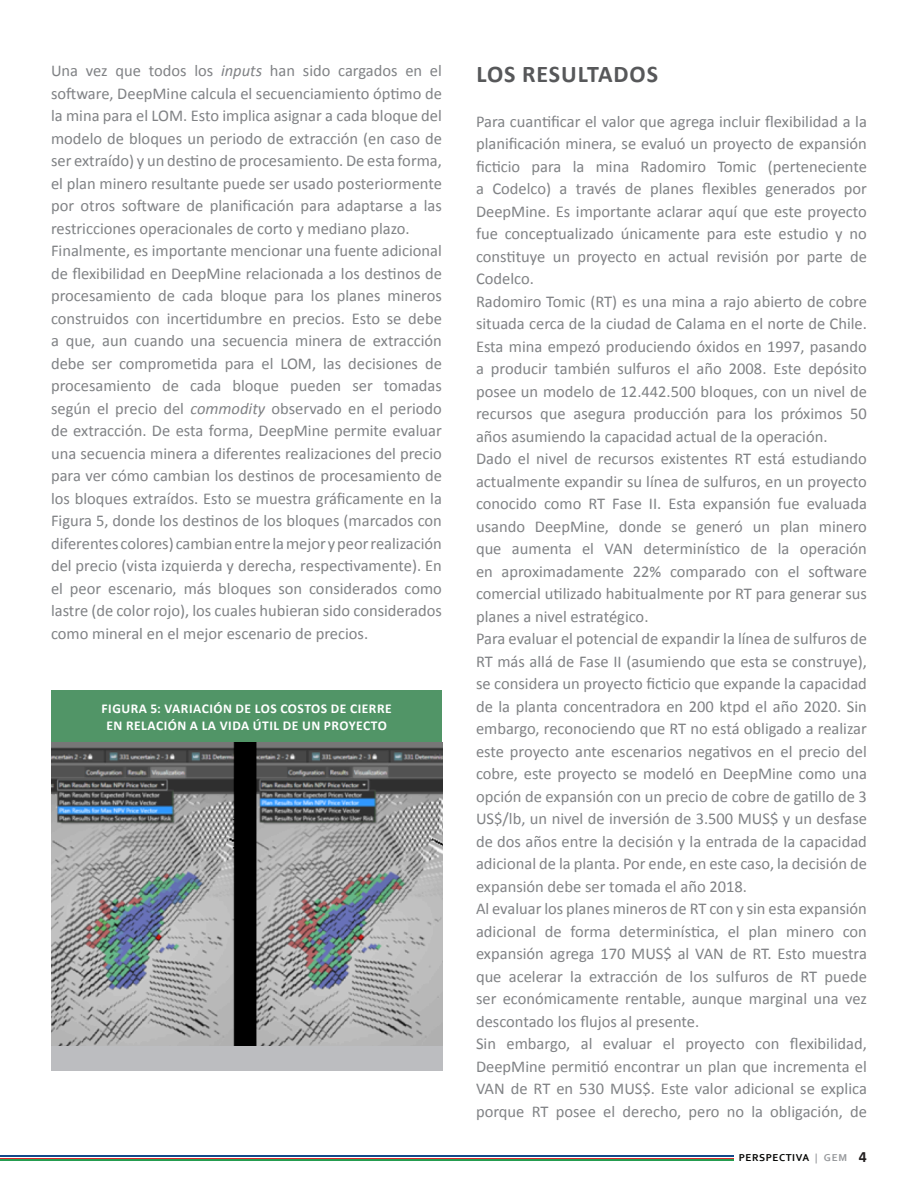
<style>
.page{position:relative;width:918px;height:1188px;background:#fff}
.page>*{position:absolute;margin:0;border:0;box-sizing:border-box;transform-origin:0 0}
.SUBTITULOS{font:700 24px "Calibri";letter-spacing:.04em;color:#57585a}
.texto{font:16.5px/22.5px "Calibri";color:#808285;text-align:justify}
.titulo_tablas{font:700 13.5px "Calibri";letter-spacing:.04em;color:#fff}
.t1{font:700 10.5px "Corbel";letter-spacing:.05em;color:#040503}
.s1{font-style:italic}
.s2{color:#989a9d}
.s3{font-family:"Calibri";font-size:15.75px;color:#231f20}
</style>
<div class="page">
<hr style="left:0;top:1155px;width:733px;height:2px;background:#12498a">
<hr style="left:0;top:1158px;width:733px;height:2px;background:#dd282c">
<hr style="left:0;top:1160px;width:733px;height:1px;background:#259d50">
<div style="left:51px;top:690px;width:391px;height:52px;background:#519567"></div>
<div style="left:51px;top:1045px;width:391px;height:26px;background:#bcbdc0"></div>
<img style="left:51px;top:742px;width:391px;height:303px">
<p class="texto" style="left:51px;top:59px;width:392px">Una vez que todos los <span class="s1">inputs</span> han sido cargados en el software, DeepMine calcula el secuenciamiento óptimo de la mina para el LOM. Esto implica asignar a cada bloque del modelo de bloques un periodo de extracción (en caso de ser extraído) y un destino de procesamiento. De esta forma, el plan minero resultante puede ser usado posteriormente por otros software de planificación para adaptarse a las restricciones operacionales de corto y mediano plazo.</p>
<p class="texto" style="left:51px;top:239px;width:392px">Finalmente, es importante mencionar una fuente adicional de flexibilidad en DeepMine relacionada a los destinos de procesamiento de cada bloque para los planes mineros construidos con incertidumbre en precios. Esto se debe a que, aun cuando una secuencia minera de extracción debe ser comprometida para el LOM, las decisiones de procesamiento de cada bloque pueden ser tomadas según el precio del <span class="s1">commodity</span> observado en el periodo de extracción. De esta forma, DeepMine permite evaluar una secuencia minera a diferentes realizaciones del precio para ver cómo cambian los destinos de procesamiento de los bloques extraídos. Esto se muestra gráficamente en la Figura 5, donde los destinos de los bloques (marcados con diferentes colores) cambian entre la mejor y peor realización del precio (vista izquierda y derecha, respectivamente). En el peor escenario, más bloques son considerados como lastre (de color rojo), los cuales hubieran sido considerados como mineral en el mejor escenario de precios.</p>
<p class="titulo_tablas" style="left:102px;top:700px;width:292px">FIGURA 5: VARIACIÓN DE LOS COSTOS DE CIERRE</p>
<p class="titulo_tablas" style="left:106px;top:717px;width:282px">EN RELACIÓN A LA VIDA ÚTIL DE UN PROYECTO</p>
<p class="SUBTITULOS" style="left:476px;top:58px;width:183px">LOS RESULTADOS</p>
<p class="texto" style="left:476px;top:110px;width:392px">Para cuantificar el valor que agrega incluir flexibilidad a la planificación minera, se evaluó un proyecto de expansión ficticio para la mina Radomiro Tomic (perteneciente a Codelco) a través de planes flexibles generados por DeepMine. Es importante aclarar aquí que este proyecto fue conceptualizado únicamente para este estudio y no constituye un proyecto en actual revisión por parte de Codelco.</p>
<p class="texto" style="left:476px;top:290px;width:392px">Radomiro Tomic (RT) es una mina a rajo abierto de cobre situada cerca de la ciudad de Calama en el norte de Chile.<br>Esta mina empezó produciendo óxidos en 1997, pasando a producir también sulfuros el año 2008. Este depósito posee un modelo de 12.442.500 bloques, con un nivel de recursos que asegura producción para los próximos 50 años asumiendo la capacidad actual de la operación.</p>
<p class="texto" style="left:476px;top:448px;width:392px">Dado el nivel de recursos existentes RT está estudiando actualmente expandir su línea de sulfuros, en un proyecto conocido como RT Fase II. Esta expansión fue evaluada usando DeepMine, donde se generó un plan minero que aumenta el VAN determinístico de la operación en aproximadamente 22% comparado con el software comercial utilizado habitualmente por RT para generar sus planes a nivel estratégico.</p>
<p class="texto" style="left:476px;top:628px;width:393px">Para evaluar el potencial de expandir la línea de sulfuros de RT más allá de Fase II (asumiendo que esta se construye), se considera un proyecto ficticio que expande la capacidad de la planta concentradora en 200 ktpd el año 2020. Sin embargo, reconociendo que RT no está obligado a realizar este proyecto ante escenarios negativos en el precio del cobre, este proyecto se modeló en DeepMine como una opción de expansión con un precio de cobre de gatillo de 3<br>US$/lb, un nivel de inversión de 3.500 MUS$ y un desfase de dos años entre la decisión y la entrada de la capacidad adicional de la planta. Por ende, en este caso, la decisión de expansión debe ser tomada el año 2018.</p>
<p class="texto" style="left:476px;top:898px;width:392px">Al evaluar los planes mineros de RT con y sin esta expansión adicional de forma determinística, el plan minero con expansión agrega 170 MUS$ al VAN de RT. Esto muestra que acelerar la extracción de los sulfuros de RT puede ser económicamente rentable, aunque marginal una vez descontado los flujos al presente.</p>
<p class="texto" style="left:476px;top:1033px;width:393px">Sin embargo, al evaluar el proyecto con flexibilidad, DeepMine permitió encontrar un plan que incrementa el VAN de RT en 530 MUS$. Este valor adicional se explica porque RT posee el derecho, pero no la obligación, de</p>
<p class="t1" style="left:739px;top:1151px;width:130px">PERSPECTIVA <span class="s2">| GEM</span> <span class="s3">4</span></p>
</div>
